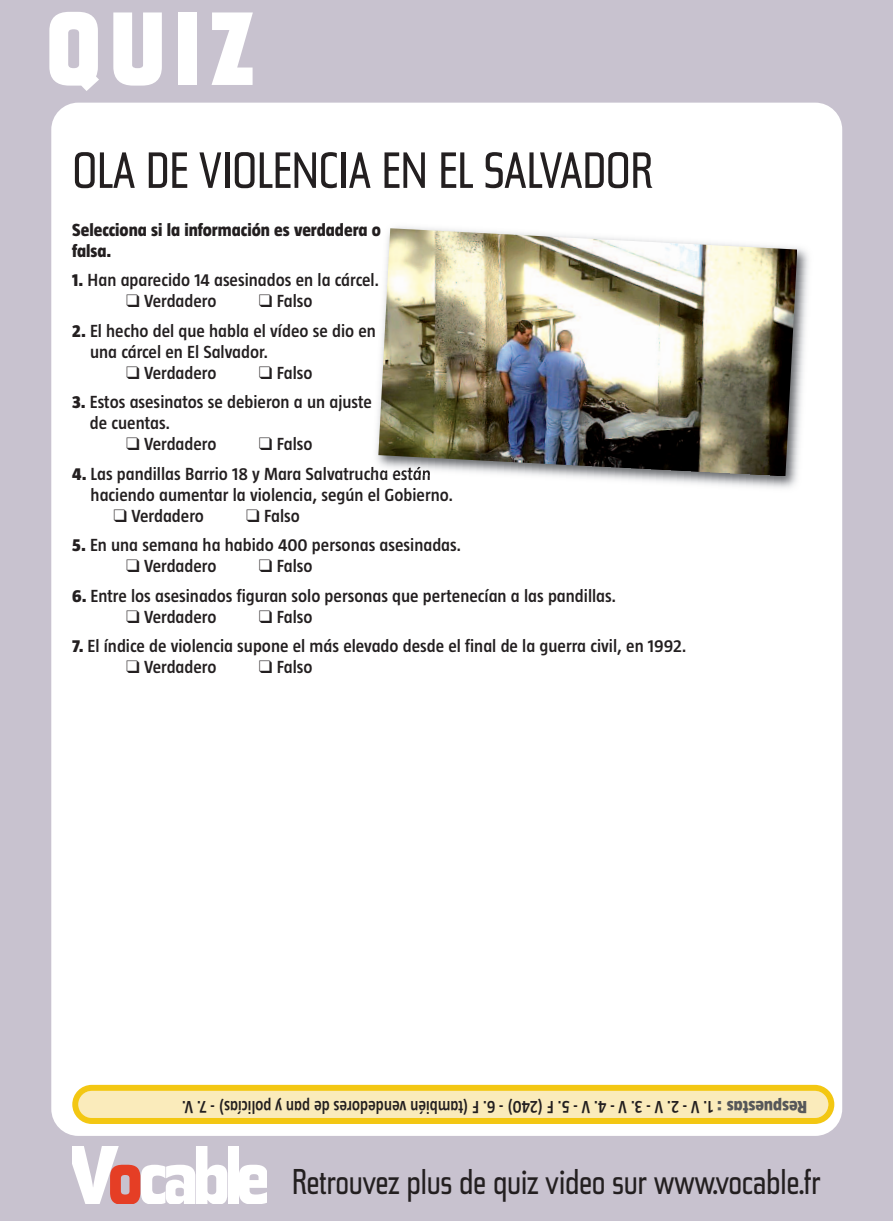
<style>
.page{position:relative;width:893px;height:1221px;background:#fff}
.page>*{position:absolute;margin:0;border:0;box-sizing:border-box;transform-origin:0 0}
.t1{font:900 expanded 105px "Tasse";color:#fff}
.t2{font:expanded 51px "Tasse";letter-spacing:-.015em;color:#231f20}
.t3{font:expanded 36px "Tasse";letter-spacing:-.015em;color:#231f20;scale:.94 1}
.t4{font:600 18px/21px "Taz";color:#231f20}
.t5{font:600 18px "Taz";color:#231f20;scale:.9 1}
.t6{font:800 18px/21px "Taz";color:#231f20}
.s1{font-weight:800}
.s2{font-weight:800;color:#57585a}
</style>
<div class="page">
<div style="left:0;top:0;width:893px;height:1220px;background:#c8c2cf"></div>
<div style="left:51px;top:103px;width:791px;height:1032px;background:#fff;border-radius:27px"></div>
<svg style="left:72px;top:1146px;width:155px;height:57px"></svg>
<div style="left:228px;top:1146px;width:10px;height:57px;background:#fff"></div>
<svg style="left:239px;top:1164px;width:27px;height:39px"></svg>
<svg style="left:72px;top:1084px;width:762px;height:39px;background:#f8e18c"></svg>
<img style="left:371px;top:227px;width:438px;height:261px">
<img style="left:378px;top:228px;width:419px;height:248px">
<h1 class="t1" style="left:47px;top:-13px;width:208px">QUIZ</h1>
<h2 class="t2" style="left:72px;top:140px;width:582px">OLA DE VIOLENCIA EN EL SALVADOR</h2>
<p class="t6" style="left:72px;top:219px;width:310px">Selecciona si la información es verdadera o falsa.</p>
<p class="t4" style="left:72px;top:269px;width:309px"><span class="s1">1.</span> Han aparecido 14 asesinados en la cárcel.</p>
<p class="t4" style="left:126px;top:290px;width:92px">❑ Verdadero</p>
<p class="t4" style="left:259px;top:290px;width:55px">❑ Falso</p>
<p class="t4" style="left:90px;top:320px;width:287px;text-indent:-18px"><span class="s1">2.</span> El hecho del que habla el vídeo se dio en una cárcel en El Salvador.</p>
<p class="t4" style="left:126px;top:362px;width:92px">❑ Verdadero</p>
<p class="t4" style="left:259px;top:362px;width:55px">❑ Falso</p>
<p class="t4" style="left:90px;top:391px;width:284px;text-indent:-18px"><span class="s1">3.</span> Estos asesinatos se debieron a un ajuste de cuentas.</p>
<p class="t4" style="left:126px;top:433px;width:92px">❑ Verdadero</p>
<p class="t4" style="left:259px;top:433px;width:55px">❑ Falso</p>
<p class="t4" style="left:91px;top:463px;width:364px;text-indent:-18px"><span class="s1">4.</span> Las pandillas Barrio 18 y Mara Salvatrucha están haciendo aumentar la violencia, según el Gobierno.</p>
<p class="t4" style="left:114px;top:505px;width:92px">❑ Verdadero</p>
<p class="t4" style="left:246px;top:505px;width:55px">❑ Falso</p>
<p class="t4" style="left:72px;top:534px;width:391px"><span class="s1">5.</span> En una semana ha habido 400 personas asesinadas.</p>
<p class="t4" style="left:126px;top:555px;width:92px">❑ Verdadero</p>
<p class="t4" style="left:259px;top:555px;width:55px">❑ Falso</p>
<p class="t4" style="left:72px;top:585px;width:546px"><span class="s1">6.</span> Entre los asesinados figuran solo personas que pertenecían a las pandillas.</p>
<p class="t4" style="left:126px;top:606px;width:92px">❑ Verdadero</p>
<p class="t4" style="left:259px;top:606px;width:55px">❑ Falso</p>
<p class="t4" style="left:72px;top:635px;width:616px"><span class="s1">7.</span> El índice de violencia supone el más elevado desde el final de la guerra civil, en 1992.</p>
<p class="t4" style="left:126px;top:656px;width:92px">❑ Verdadero</p>
<p class="t4" style="left:259px;top:656px;width:55px">❑ Falso</p>
<p class="t5" style="left:807px;top:1116px;width:696px;rotate:-180deg"><span class="s2">sa t seupseR</span> V. 1<span class="s2">:</span> V. 2- V. 3- V. 4- ma t (F. 6- )042 (F. 5- né i b edse r odednev nap . V. 7- ) s a í c i l opy</p>
<h3 class="t3" style="left:292px;top:1160px;width:564px">Retrouvez plus de quiz video sur www.vocable.fr</h3>
</div>
